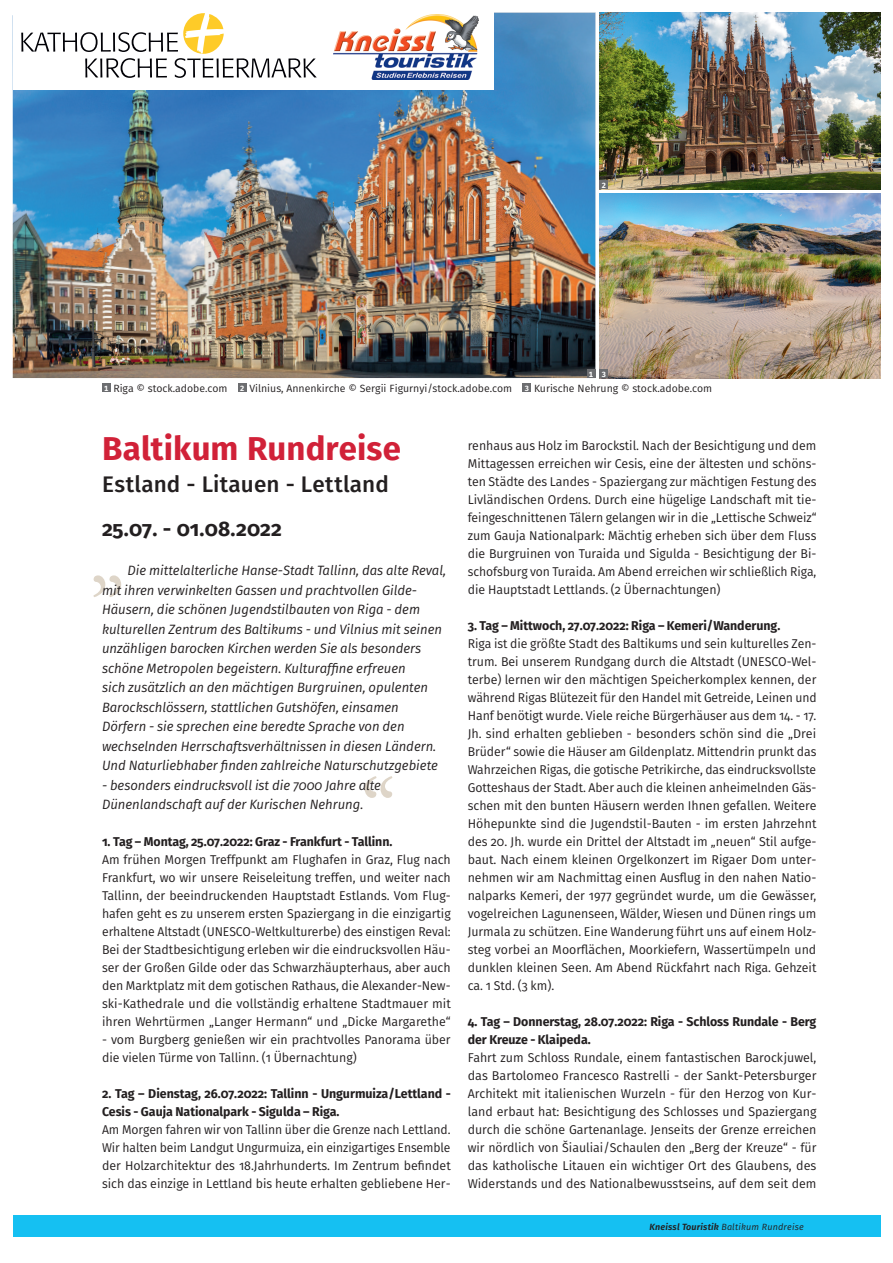
<style>
.page{position:relative;width:893px;height:1263px;background:#fff}
.page>*{position:absolute;margin:0;border:0;box-sizing:border-box;transform-origin:0 0}
.t1{font:700 33px "Fira Sans";letter-spacing:.005em;color:#d12138}
.t2{font:500 22.5px "Fira Sans";letter-spacing:.01em;color:#231f20}
.t3{font:700 21px "Fira Sans";color:#231f20}
.t4{font:italic 13.5px/19.5px "Fira Sans";color:#231f20}
.t5{font:12.75px/18px "Fira Sans";color:#231f20;text-align:justify}
.t6{font:12.75px/18px "Fira Sans";color:#231f20;text-align:justify;scale:.96 1}
.t7{font:700 12.75px/18px "Fira Sans";color:#231f20}
.t8{font:10.5px "Fira Sans";color:#231f20}
.t9{font:italic 9px "Fira Sans";letter-spacing:.02em;color:#231f20}
.t10{font:700 7.5px "Fira Sans";color:#fff}
.s1{font-weight:700;font-size:7.5px;color:#fff}
.s2{font-weight:600}
</style>
<div class="page">
<svg style="left:93px;top:575px;width:28px;height:22px"></svg>
<svg style="left:365px;top:776px;width:28px;height:22px"></svg>
<img style="left:600px;top:193px;width:280px;height:185px">
<img style="left:600px;top:13px;width:280px;height:176px">
<div style="left:102px;top:384px;width:9px;height:8px;background:#6c6d70"></div>
<div style="left:238px;top:384px;width:9px;height:8px;background:#6c6d70"></div>
<div style="left:523px;top:384px;width:8px;height:8px;background:#6c6d70"></div>
<img style="left:13px;top:13px;width:582px;height:365px">
<div style="left:587px;top:369px;width:8px;height:9px;background:#6c6d70"></div>
<div style="left:600px;top:369px;width:8px;height:9px;background:#6c6d70"></div>
<div style="left:600px;top:180px;width:8px;height:9px;background:#6c6d70"></div>
<div style="left:13px;top:1215px;width:867px;height:21px;background:#15c0f2"></div>
<div style="left:13px;top:13px;width:480px;height:77px;background:#fff"></div>
<svg style="left:21px;top:13px;width:296px;height:65px"></svg>
<img style="left:333px;top:15px;width:145px;height:64px">
<p class="t10" style="left:602px;top:179px;width:6px">2</p>
<p class="t10" style="left:589px;top:368px;width:18px">1 3</p>
<p class="t8" style="left:104px;top:381px;width:609px"><span class="s1">1</span> Riga © stock.adobe.com <span class="s1">2</span> Vilnius, Annenkirche © Sergii Figurnyi/stock.adobe.com <span class="s1">3</span> Kurische Nehrung © stock.adobe.com</p>
<h1 class="t1" style="left:102px;top:421px;width:301px">Baltikum Rundreise</h1>
<h2 class="t2" style="left:102px;top:466px;width:288px">Estland - Litauen - Lettland</h2>
<h3 class="t3" style="left:102px;top:511px;width:182px">25.07. - 01.08.2022</h3>
<p class="t4" style="left:102px;top:561px;width:346px;text-indent:26px">Die mittelalterliche Hanse-Stadt Tallinn, das alte Reval, mit ihren verwinkelten Gassen und prachtvollen Gilde-Häusern, die schönen Jugendstilbauten von Riga - dem kulturellen Zentrum des Baltikums - und Vilnius mit seinen unzähligen barocken Kirchen werden Sie als besonders schöne Metropolen begeistern. Kulturaffine erfreuen<br>sich zusätzlich an den mächtigen Burgruinen, opulenten Barockschlössern, stattlichen Gutshöfen, einsamen Dörfern - sie sprechen eine beredte Sprache von den wechselnden Herrschaftsverhältnissen in diesen Ländern.<br>Und Naturliebhaber finden zahlreiche Naturschutzgebiete</p>
<p class="t4" style="left:102px;top:775px;width:281px">- besonders eindrucksvoll ist die 7000 Jahre alte<br>Dünenlandschaft auf der Kurischen Nehrung.</p>
<p class="t7" style="left:102px;top:832px;width:292px">1. Tag – Montag, 25.07.2022: Graz - Frankfurt - Tallinn.</p>
<p class="t5" style="left:102px;top:850px;width:350px">Am frühen Morgen Treffpunkt am Flughafen in Graz, Flug nach Frankfurt, wo wir unsere Reiseleitung treffen, und weiter nach Tallinn, der beeindruckenden Hauptstadt Estlands. Vom Flug&shy;hafen geht es zu unserem ersten Spaziergang in die einzigartig erhaltene Altstadt (UNESCO-Weltkulturerbe) des einstigen Reval:<br>Bei der Stadtbesichtigung erleben wir die eindrucksvollen Häu&shy;ser der Großen Gilde oder das Schwarzhäupterhaus, aber auch den Marktplatz mit dem gotischen Rathaus, die Alexander-New&shy;ski-Kathedrale und die vollständig erhaltene Stadtmauer mit ihren Wehrtürmen „Langer Hermann“ und „Dicke Margarethe“</p>
<p class="t5" style="left:102px;top:1030px;width:350px">- vom Burgberg genießen wir ein prachtvolles Panorama über die vielen Türme von Tallinn. (1 Übernachtung)</p>
<p class="t7" style="left:102px;top:1084px;width:350px">2. Tag – Dienstag, 26.07.2022: Tallinn - Ungurmuiza/Lettland -<br>Cesis - Gauja Nationalpark - Sigulda – Riga.</p>
<p class="t6" style="left:102px;top:1120px;width:365px">Am Morgen fahren wir von Tallinn über die Grenze nach Lettland.<br>Wir halten beim Landgut Ungurmuiza, ein einzigartiges Ensemble der Holzarchitektur des 18.Jahrhunderts. Im Zentrum befindet sich das einzige in Lettland bis heute erhalten gebliebene Her-</p>
<p class="t5" style="left:468px;top:436px;width:350px">renhaus aus Holz im Barockstil. Nach der Besichtigung und dem Mittagessen erreichen wir Cesis, eine der ältesten und schöns&shy;ten Städte des Landes - Spaziergang zur mächtigen Festung des Livländischen Ordens. Durch eine hügelige Landschaft mit tie&shy;feingeschnittenen Tälern gelangen wir in die „Lettische Schweiz“ zum Gauja Nationalpark: Mächtig erheben sich über dem Fluss die Burgruinen von Turaida und Sigulda - Besichtigung der Bi&shy;schofsburg von Turaida. Am Abend erreichen wir schließlich Riga, die Hauptstadt Lettlands. (2 Übernachtungen)</p>
<p class="t7" style="left:468px;top:616px;width:314px">3. Tag – Mittwoch, 27.07.2022: Riga – Kemeri/Wanderung.</p>
<p class="t6" style="left:468px;top:634px;width:365px">Riga ist die größte Stadt des Baltikums und sein kulturelles Zen&shy;trum. Bei unserem Rundgang durch die Altstadt (UNESCO-Wel&shy;terbe) lernen wir den mächtigen Speicherkomplex kennen, der während Rigas Blütezeit für den Handel mit Getreide, Leinen und Hanf benötigt wurde. Viele reiche Bürgerhäuser aus dem 14. - 17.<br>Jh. sind erhalten geblieben - besonders schön sind die „Drei Brüder“ sowie die Häuser am Gildenplatz. Mittendrin prunkt das Wahrzeichen Rigas, die gotische Petrikirche, das eindrucksvollste Gotteshaus der Stadt. Aber auch die kleinen anheimelnden Gäs&shy;schen mit den bunten Häusern werden Ihnen gefallen. Weitere Höhepunkte sind die Jugendstil-Bauten - im ersten Jahrzehnt des 20. Jh. wurde ein Drittel der Altstadt im „neuen“ Stil aufge&shy;baut. Nach einem kleinen Orgelkonzert im Rigaer Dom unter&shy;nehmen wir am Nachmittag einen Ausflug in den nahen Natio&shy;nalparks Kemeri, der 1977 gegründet wurde, um die Gewässer, vogelreichen Lagunenseen, Wälder, Wiesen und Dünen rings um Jurmala zu schützen. Eine Wanderung führt uns auf einem Holz&shy;steg vorbei an Moorflächen, Moorkiefern, Wassertümpeln und dunklen kleinen Seen. Am Abend Rückfahrt nach Riga. Gehzeit ca. 1 Std. (3 km).</p>
<p class="t7" style="left:468px;top:1012px;width:350px">4. Tag – Donnerstag, 28.07.2022: Riga - Schloss Rundale - Berg der Kreuze - Klaipeda.</p>
<p class="t5" style="left:468px;top:1048px;width:350px">Fahrt zum Schloss Rundale, einem fantastischen Barockjuwel, das Bartolomeo Francesco Rastrelli - der Sankt-Petersburger Architekt mit italienischen Wurzeln - für den Herzog von Kur&shy;land erbaut hat: Besichtigung des Schlosses und Spaziergang durch die schöne Gartenanlage. Jenseits der Grenze erreichen wir nördlich von Šiauliai/Schaulen den „Berg der Kreuze“ - für das katholische Litauen ein wichtiger Ort des Glaubens, des Widerstands und des Nationalbewusstseins, auf dem seit dem</p>
<p class="t9" style="left:650px;top:1220px;width:156px"><span class="s2">Kneissl Touristik</span> Baltikum Rundreise</p>
</div>
